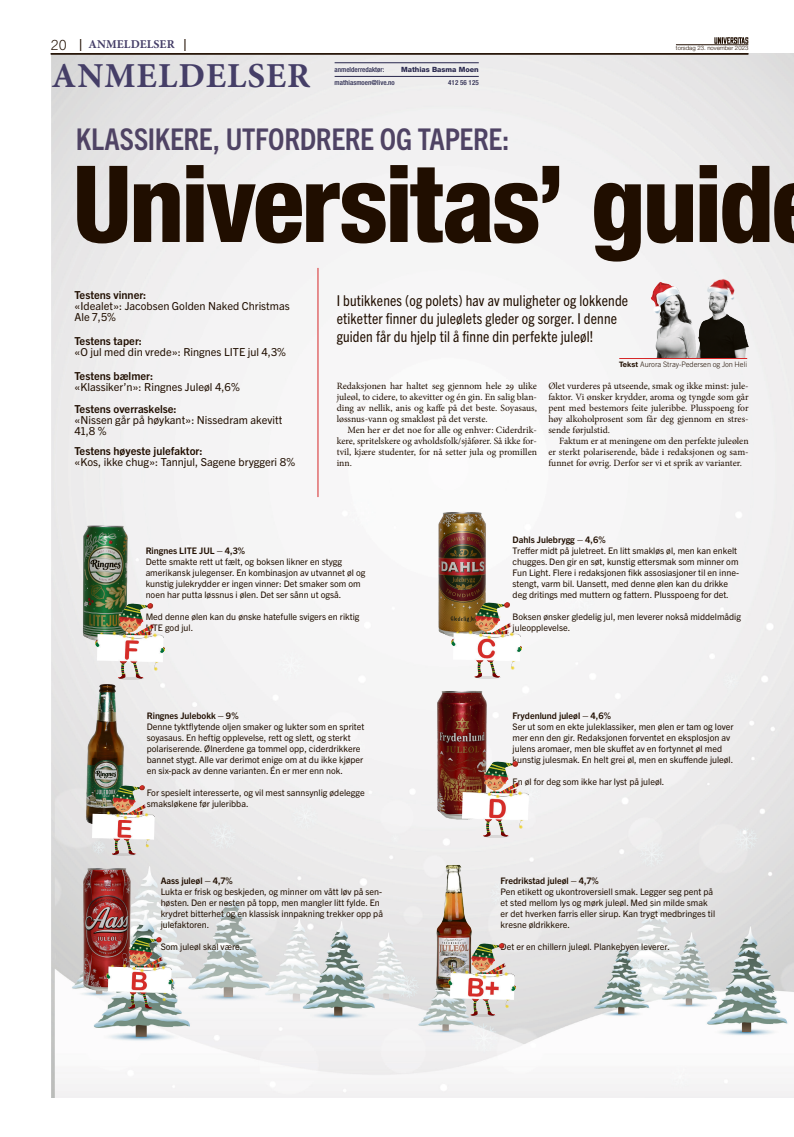
<style>
.page{position:relative;width:794px;height:1137px;background:#fff}
.page>*{position:absolute;margin:0;border:0;box-sizing:border-box;transform-origin:0 0}
.t1{font:800 condensed 106.5px "Helvetica Neue LT Std";letter-spacing:-.03em;color:#200e00}
.t2{font:700 35.1px "Minion Pro";letter-spacing:.03em;color:#453e67}
.t3{font:700 condensed 30px "Trade Gothic Next LT Pro";letter-spacing:-.015em;color:#4f4364}
.t4{font:condensed 15px/18px "Trade Gothic Next LT Pro";letter-spacing:.01em;color:#200e00}
.t5{font:300 14px "Trade Gothic Next LT Pro";color:#200e00}
.t6{font:700 12px "Minion Pro";letter-spacing:.01em;color:#443d67}
.t7{font:11px/11px "Trade Gothic Next LT Pro";color:#200e00}
.t8{font:700 11px "Trade Gothic Next LT Pro";color:#200e00}
.t9{font:9.6px/11px "Minion Pro";color:#200e00;text-align:justify}
.t10{font:9px/11px "Trade Gothic Next LT Pro";color:#200e00}
.t11{font:700 9px "Trade Gothic Next LT Pro";color:#200e00}
.t12{font:300 7.5px "Trade Gothic Next LT Pro";color:#200e00}
.t13{font:800 7.2px "Helvetica Neue LT Std";color:#28274d}
.t14{font:500 condensed 7px "Helvetica Neue LT Std";letter-spacing:.005em;color:#28274d}
.t15{font:300 6px "Helvetica Neue LT Std";color:#200e00}
.s1{color:#200e00}
.s2{font-family:"Helvetica Neue LT Std";font-weight:700}
</style>
<div class="page">
<img style="left:51px;top:54px;width:743px;height:1043px">
<svg style="left:714px;top:37px;width:34px;height:7px"></svg>
<hr style="left:676px;top:45px;width:72px;height:1px;background:#200e00">
<hr style="left:51px;top:54px;width:697px;height:1px;background:#200e00">
<hr style="left:334px;top:62px;width:145px;height:1px;background:#28274d">
<hr style="left:334px;top:76px;width:145px;height:1px;background:#28274d">
<img style="left:79px;top:525px;width:50px;height:122px">
<img style="left:78px;top:681px;width:54px;height:142px">
<img style="left:436px;top:510px;width:51px;height:133px">
<img style="left:437px;top:688px;width:50px;height:133px">
<img style="left:95px;top:604px;width:69px;height:75px">
<img style="left:452px;top:602px;width:69px;height:76px">
<img style="left:462px;top:762px;width:66px;height:75px">
<img style="left:93px;top:785px;width:62px;height:71px">
<img style="left:431px;top:860px;width:51px;height:133px">
<img style="left:449px;top:943px;width:67px;height:73px">
<img style="left:81px;top:860px;width:51px;height:133px">
<img style="left:106px;top:937px;width:66px;height:72px">
<hr style="left:317px;top:268px;width:1px;height:229px;background:#d62728">
<img style="left:650px;top:287px;width:43px;height:71px">
<img style="left:693px;top:285px;width:58px;height:73px">
<img style="left:650px;top:280px;width:32px;height:35px">
<img style="left:704px;top:275px;width:35px;height:28px">
<hr style="left:619px;top:358px;width:128px;height:1px;background:#d62728">
<h3 class="t6" style="left:79px;top:36px;width:109px"><span class="s1">|</span> ANMELDELSER <span class="s1">|</span></h3>
<h3 class="t5" style="left:51px;top:35px;width:17px">20</h3>
<p class="t15" style="left:676px;top:44px;width:74px">torsdag 23. november 2023</p>
<h2 class="t2" style="left:52px;top:51px;width:260px">ANMELDELSER</h2>
<p class="t14" style="left:334px;top:65px;width:51px">anmelderredaktør:</p>
<p class="t13" style="left:401px;top:65px;width:79px">Mathias Basma Moen</p>
<p class="t14" style="left:334px;top:79px;width:62px">mathiasmoen@live.no</p>
<p class="t14" style="left:448px;top:79px;width:32px">412 56 125</p>
<h3 class="t3" style="left:76px;top:119px;width:435px">KLASSIKERE, UTFORDRERE OG TAPERE:</h3>
<h1 class="t1" style="left:73px;top:138px;width:703px">Universitas’ guid</h1>
<h3 class="t4" style="left:337px;top:291px;width:293px">I butikkenes (og polets) hav av muligheter og lokkende etiketter finner du juleølets gleder og sorger. I denne guiden får du hjelp til å finne din perfekte juleøl!</h3>
<p class="t8" style="left:74px;top:287px;width:73px">Testens vinner:</p>
<p class="t7" style="left:74px;top:299px;width:217px">«Idealet»: Jacobsen Golden Naked Christmas<br>Ale 7,5%</p>
<p class="t8" style="left:74px;top:334px;width:69px">Testens taper:</p>
<p class="t7" style="left:74px;top:346px;width:213px">«O jul med din vrede»: Ringnes LITE jul 4,3%</p>
<p class="t8" style="left:74px;top:368px;width:80px">Testens bælmer:</p>
<p class="t7" style="left:74px;top:380px;width:167px">«Klassiker’n»: Ringnes Juleøl 4,6%</p>
<p class="t8" style="left:74px;top:401px;width:104px">Testens overraskelse:</p>
<p class="t7" style="left:74px;top:413px;width:209px">«Nissen går på høykant»: Nissedram akevitt<br>41,8 %</p>
<p class="t8" style="left:74px;top:444px;width:130px">Testens høyeste julefaktor:</p>
<p class="t7" style="left:74px;top:456px;width:222px">«Kos, ikke chug»: Tannjul, Sagene bryggeri 8%</p>
<p class="t12" style="left:619px;top:359px;width:129px"><span class="s2">Tekst</span> Aurora Stray-Pedersen og Jon Heli</p>
<p class="t9" style="left:337px;top:380px;width:202px">Redaksjonen har haltet seg gjennom hele 29 ulike juleøl, to cidere, to akevitter og én gin. En salig blan&shy;ding av nellik, anis og kaffe på det beste. Soyasaus, løssnus-vann og smakløst på det verste.</p>
<p class="t9" style="left:337px;top:424px;width:202px;text-indent:11px">Men her er det noe for alle og enhver: Ciderdrik&shy;kere, spritelskere og avholdsfolk/sjåfører. Så ikke for&shy;tvil, kjære studenter, for nå setter jula og promillen inn.</p>
<p class="t9" style="left:548px;top:380px;width:202px">Ølet vurderes på utseende, smak og ikke minst: jule&shy;faktor. Vi ønsker krydder, aroma og tyngde som går pent med bestemors feite juleribbe. Plusspoeng for høy alkoholprosent som får deg gjennom en stres&shy;sende førjulstid.</p>
<p class="t9" style="left:548px;top:435px;width:202px;text-indent:11px">Faktum er at meningene om den perfekte juleølen er sterkt polariserende, både i redaksjonen og sam&shy;funnet for øvrig. Derfor ser vi et sprik av varianter.</p>
<p class="t11" style="left:146px;top:544px;width:101px">Ringnes LITE JUL – 4,3%</p>
<p class="t10" style="left:146px;top:555px;width:221px">Dette smakte rett ut fælt, og boksen likner en stygg amerikansk julegenser. En kombinasjon av utvannet øl og kunstig julekrydder er ingen vinner: Det smaker som om noen har putta løssnus i ølen. Det ser sånn ut også.</p>
<p class="t10" style="left:146px;top:610px;width:215px">Med denne ølen kan du ønske hatefulle svigers en riktig<br>LITE god jul.</p>
<p class="t11" style="left:147px;top:709px;width:93px">Ringnes Julebokk – 9%</p>
<p class="t10" style="left:147px;top:720px;width:219px">Denne tyktflytende oljen smaker og lukter som en spritet soyasaus. En heftig opplevelse, rett og slett, og sterkt polariserende. Ølnerdene ga tommel opp, ciderdrikkere bannet stygt. Alle var derimot enige om at du ikke kjøper en six-pack av denne varianten. Én er mer enn nok.</p>
<p class="t10" style="left:147px;top:786px;width:219px">For spesielt interesserte, og vil mest sannsynlig ødelegge smaksløkene før juleribba.</p>
<p class="t11" style="left:161px;top:874px;width:73px">Aass juleøl – 4,7%</p>
<p class="t10" style="left:161px;top:885px;width:224px">Lukta er frisk og beskjeden, og minner om vått løv på sen&shy;høsten. Den er nesten på topp, men mangler litt fylde. En krydret bitterhet og en klassisk innpakning trekker opp på julefaktoren.</p>
<p class="t10" style="left:161px;top:940px;width:83px">Som juleøl skal være.</p>
<p class="t11" style="left:512px;top:533px;width:94px">Dahls Julebrygg – 4,6%</p>
<p class="t10" style="left:512px;top:544px;width:228px">Treffer midt på juletreet. En litt smakløs øl, men kan enkelt chugges. Den gir en søt, kunstig ettersmak som minner om Fun Light. Flere i redaksjonen fikk assosiasjoner til en inne&shy;stengt, varm bil. Uansett, med denne ølen kan du drikke deg dritings med muttern og fattern. Plusspoeng for det.</p>
<p class="t10" style="left:512px;top:610px;width:230px">Boksen ønsker gledelig jul, men leverer nokså middelmådig juleopplevelse.</p>
<p class="t11" style="left:512px;top:709px;width:100px">Frydenlund juleøl – 4,6%</p>
<p class="t10" style="left:512px;top:720px;width:222px">Ser ut som en ekte juleklassiker, men ølen er tam og lover mer enn den gir. Redaksjonen forventet en eksplosjon av julens aromaer, men ble skuffet av en fortynnet øl med kunstig julesmak. En helt grei øl, men en skuffende juleøl.</p>
<p class="t10" style="left:512px;top:775px;width:153px">En øl for deg som ikke har lyst på juleøl.</p>
<p class="t11" style="left:500px;top:874px;width:100px">Fredrikstad juleøl – 4,7%</p>
<p class="t10" style="left:500px;top:885px;width:216px">Pen etikett og ukontroversiell smak. Legger seg pent på et sted mellom lys og mørk juleøl. Med sin milde smak er det hverken farris eller sirup. Kan trygt medbringes til kresne øldrikkere.</p>
<p class="t10" style="left:500px;top:940px;width:171px">Det er en chillern juleøl. Plankebyen leverer.</p>
</div>
